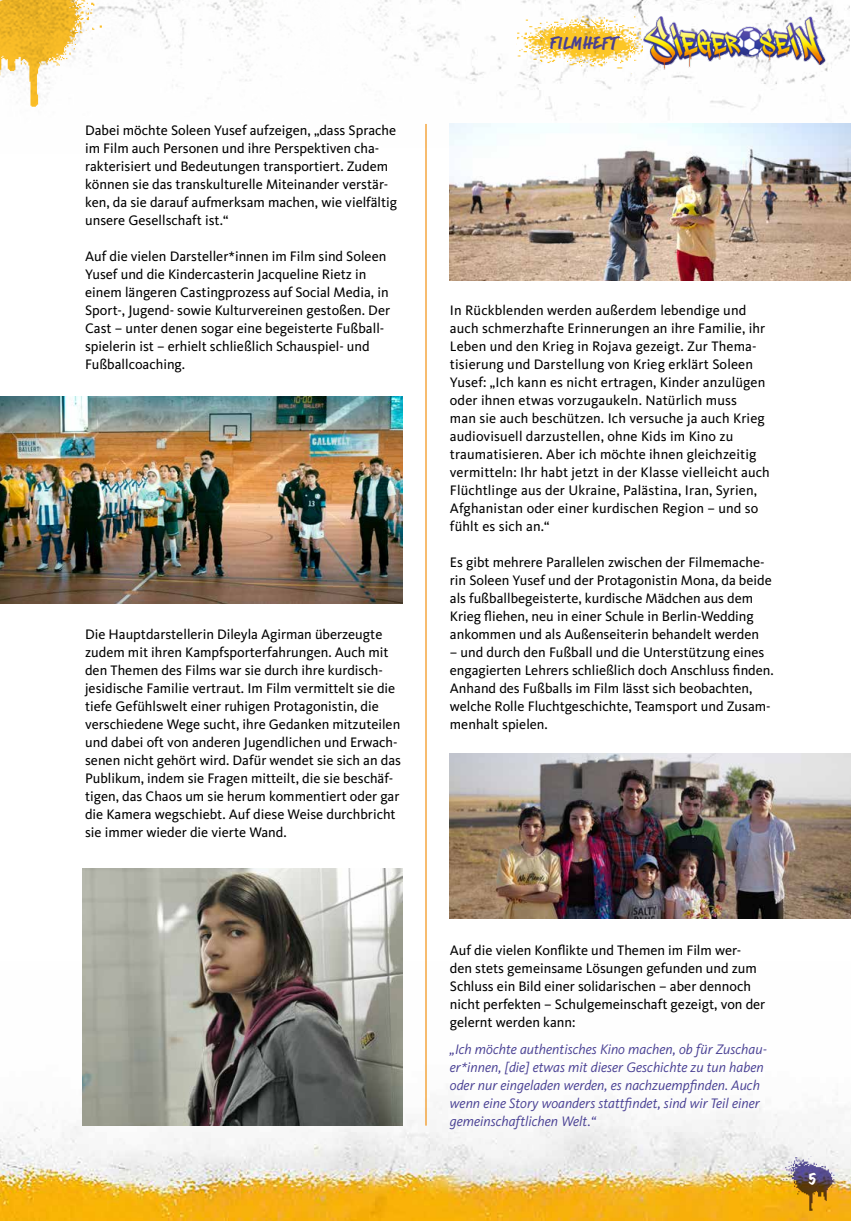
<style>
.page{position:relative;width:851px;height:1221px;background:#fff}
.page>*{position:absolute;margin:0;border:0;box-sizing:border-box;transform-origin:0 0}
.Fließ_9_5_Flatter{font:14.25px/18px "Kievit OT";color:#000}
.Fließ_9_5_Flatter-2{font:italic 14.25px/18px "Kievit OT";color:#483f93}
.t1{font:700 14.25px "Sandwich Marker Pro";letter-spacing:.075em;color:#483f93}
.t2{font:expanded 13.05px "Marker Felt";color:#fff}
</style>
<div class="page">
<img style="left:0;top:961px;width:850px;height:259px">
<img style="left:783px;top:1156px;width:56px;height:55px">
<img style="left:101px;top:0;width:199px;height:99px">
<img style="left:354px;top:0;width:495px;height:148px">
<img style="left:637px;top:7px;width:197px;height:71px">
<img style="left:517px;top:14px;width:125px;height:59px">
<img style="left:0;top:0;width:101px;height:107px">
<img style="left:0;top:396px;width:402px;height:207px">
<img style="left:82px;top:868px;width:320px;height:257px">
<img style="left:450px;top:753px;width:400px;height:165px">
<img style="left:450px;top:123px;width:400px;height:157px">
<hr style="left:425px;top:124px;width:1px;height:1001px;background:#f18900">
<p class="Fließ_9_5_Flatter" style="left:85px;top:121px;width:313px">Dabei möchte Soleen Yusef aufzeigen, „dass Sprache im Film auch Personen und ihre Perspektiven cha&shy;rakterisiert und Bedeutungen transportiert. Zudem können sie das transkulturelle Miteinander verstär&shy;ken, da sie darauf aufmerksam machen, wie vielfältig unsere Gesellschaft ist.“</p>
<p class="Fließ_9_5_Flatter" style="left:85px;top:247px;width:306px">Auf die vielen Darsteller*innen im Film sind Soleen Yusef und die Kindercasterin Jacqueline Rietz in einem längeren Castingprozess auf Social Media, in Sport-, Jugend- sowie Kulturvereinen gestoßen. Der Cast – unter denen sogar eine begeisterte Fußball&shy;spielerin ist – erhielt schließlich Schauspiel- und Fußballcoaching.</p>
<p class="Fließ_9_5_Flatter" style="left:85px;top:625px;width:317px">Die Hauptdarstellerin Dileyla Agirman überzeugte zudem mit ihren Kampfsporterfahrungen. Auch mit den Themen des Films war sie durch ihre kurdisch&shy;jesidische Familie vertraut. Im Film vermittelt sie die tiefe Gefühlswelt einer ruhigen Protagonistin, die verschiedene Wege sucht, ihre Gedanken mitzuteilen und dabei oft von anderen Jugendlichen und Erwach&shy;senen nicht gehört wird. Dafür wendet sie sich an das Publikum, indem sie Fragen mitteilt, die sie beschäf&shy;tigen, das Chaos um sie herum kommentiert oder gar die Kamera wegschiebt. Auf diese Weise durchbricht sie immer wieder die vierte Wand.</p>
<p class="t1" style="left:549px;top:36px;width:69px">FILMHEFT</p>
<p class="Fließ_9_5_Flatter" style="left:450px;top:301px;width:321px">In Rückblenden werden außerdem lebendige und auch schmerzhafte Erinnerungen an ihre Familie, ihr Leben und den Krieg in Rojava gezeigt. Zur Thema&shy;tisierung und Darstellung von Krieg erklärt Soleen Yusef: „Ich kann es nicht ertragen, Kinder anzulügen oder ihnen etwas vorzugaukeln. Natürlich muss<br>man sie auch beschützen. Ich versuche ja auch Krieg audiovisuell darzustellen, ohne Kids im Kino zu traumatisieren. Aber ich möchte ihnen gleichzeitig vermitteln: Ihr habt jetzt in der Klasse vielleicht auch Flüchtlinge aus der Ukraine, Palästina, Iran, Syrien, Afghanistan oder einer kurdischen Region – und so fühlt es sich an.“</p>
<p class="Fließ_9_5_Flatter" style="left:450px;top:553px;width:323px">Es gibt mehrere Parallelen zwischen der Filmemache&shy;rin Soleen Yusef und der Protagonistin Mona, da beide als fußballbegeisterte, kurdische Mädchen aus dem Krieg fliehen, neu in einer Schule in Berlin-Wedding ankommen und als Außenseiterin behandelt werden</p>
<p class="Fließ_9_5_Flatter" style="left:450px;top:643px;width:325px">– und durch den Fußball und die Unterstützung eines engagierten Lehrers schließlich doch Anschluss finden.<br>Anhand des Fußballs im Film lässt sich beobachten, welche Rolle Fluchtgeschichte, Teamsport und Zusam&shy;menhalt spielen.</p>
<p class="Fließ_9_5_Flatter" style="left:450px;top:940px;width:317px">Auf die vielen Konflikte und Themen im Film wer&shy;den stets gemeinsame Lösungen gefunden und zum Schluss ein Bild einer solidarischen – aber dennoch nicht perfekten – Schulgemeinschaft gezeigt, von der gelernt werden kann:</p>
<p class="Fließ_9_5_Flatter-2" style="left:450px;top:1039px;width:318px">„Ich möchte authentisches Kino machen, ob für Zuschau&shy;er*innen, [die] etwas mit dieser Geschichte zu tun haben oder nur eingeladen werden, es nachzuempfinden. Auch wenn eine Story woanders stattfindet, sind wir Teil einer gemeinschaftlichen Welt.“</p>
<p class="t2" style="left:808px;top:1168px;width:10px">5</p>
</div>
